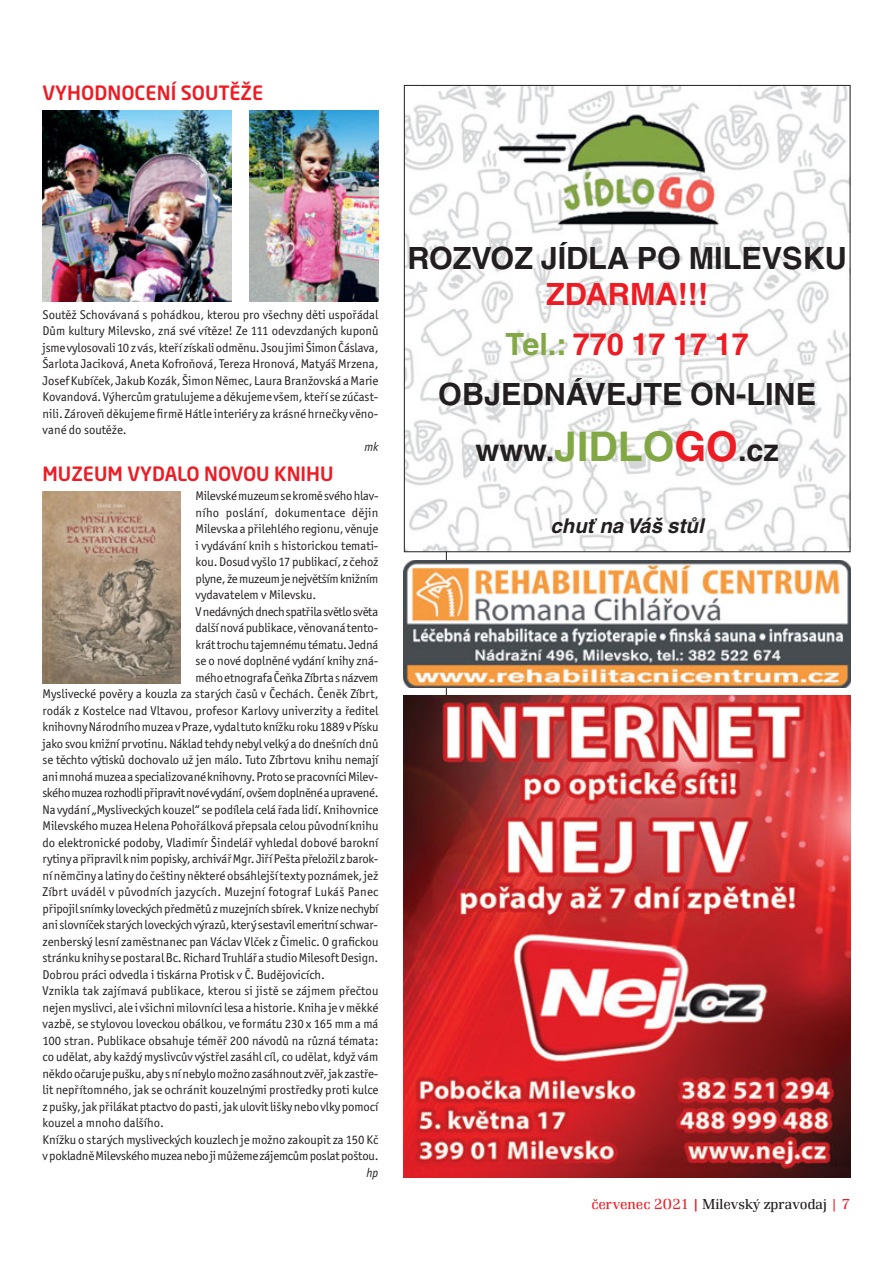
<style>
.page{position:relative;width:893px;height:1263px;background:#fff}
.page>*{position:absolute;margin:0;border:0;box-sizing:border-box;transform-origin:0 0}
.t1{font:700 30.6px/49.5px "Helvetica CE";color:#231f20;text-align:center}
.t2{font:italic 700 20.4px "Helvetica CE";color:#231f20}
.t3{font:500 19.5px "Neo Sans Pro";color:#ed1c24}
.t4{font:300 15px "Renault TOT";color:#231f20}
.t5{font:12.75px/16.5px "Officina Sans Itc TOT";letter-spacing:-.005em;color:#231f20;text-align:justify}
.t6{font:12.75px "Officina Sans Itc TOT";letter-spacing:-.03em;color:#231f20}
.t7{font:12.75px "Officina Sans Itc TOT";letter-spacing:.015em;color:#231f20}
.t8{font:12.75px "Officina Sans Itc TOT";letter-spacing:-.025em;color:#231f20}
.t9{font:12.75px "Officina Sans Itc TOT";letter-spacing:.02em;color:#231f20}
.t10{font:italic 12.75px "Officina Sans Itc TOT";color:#231f20;scale:.95 1}
.s1{color:#ed1c24}
.s2{color:#82a845}
.s3{font-size:40.8px;color:#82a845}
.s4{font-size:40.8px;color:#ed1c24}
.s5{font-weight:500;color:#ed1c24}
</style>
<div class="page">
<hr style="left:446px;top:85px;width:1px;height:1093px;background:#231f20">
<img style="left:406px;top:87px;width:442px;height:463px">
<img style="left:404px;top:696px;width:446px;height:482px">
<img style="left:404px;top:560px;width:446px;height:128px">
<img style="left:43px;top:111px;width:189px;height:191px">
<img style="left:43px;top:491px;width:138px;height:192px">
<img style="left:249px;top:111px;width:130px;height:191px">
<h3 class="t3" style="left:43px;top:82px;width:222px">VYHODNOCENÍ SOUTĚŽE</h3>
<p class="t5" style="left:43px;top:307px;width:337px">Soutěž Schovávaná s pohádkou, kterou pro všechny děti uspořádal Dům kultury Milevsko, zná své vítěze! Ze 111 odevzdaných kuponů jsme vylosovali 10 z vás, kteří získali odměnu. Jsou jimi Šimon Čáslava, Šarlota Jaciková, Aneta Kofroňová, Tereza Hronová, Matyáš Mrzena, Josef Kubíček, Jakub Kozák, Šimon Němec, Laura Branžovská a Marie Kovandová. Výhercům gratulujeme a děkujeme všem, kteří se zúčast&shy;nili. Zároveň děkujeme firmě Hátle interiéry za krásné hrnečky věno&shy;vané do soutěže.</p>
<p class="t10" style="left:365px;top:441px;width:16px">mk</p>
<h3 class="t3" style="left:43px;top:463px;width:293px">MUZEUM VYDALO NOVOU KNIHU</h3>
<p class="t5" style="left:196px;top:489px;width:184px">Milevské muzeum se kromě svého hlav-</p>
<p class="t9" style="left:196px;top:507px;width:184px">ního poslání, dokumentace dějin</p>
<p class="t5" style="left:196px;top:522px;width:184px">Milevska a přilehlého regionu, věnuje</p>
<p class="t5" style="left:196px;top:538px;width:184px">i vydávání knih s historickou temati-</p>
<p class="t5" style="left:196px;top:555px;width:184px">kou. Dosud vyšlo 17 publikací, z čehož</p>
<p class="t5" style="left:196px;top:571px;width:184px">plyne, že muzeum je největším knižním</p>
<p class="t5" style="left:196px;top:588px;width:122px">vydavatelem v Milevsku.</p>
<p class="t8" style="left:196px;top:606px;width:184px">V nedávných dnech spatřila světlo světa</p>
<p class="t5" style="left:196px;top:621px;width:184px">další nová publikace, věnovaná tento-</p>
<p class="t5" style="left:196px;top:637px;width:184px">krát trochu tajemnému tématu. Jedná</p>
<p class="t5" style="left:196px;top:654px;width:184px">se o nové doplněné vydání knihy zná-</p>
<p class="t5" style="left:196px;top:670px;width:184px">mého etnografa Čeňka Zíbrta s názvem</p>
<p class="t5" style="left:43px;top:687px;width:337px">Myslivecké pověry a kouzla za starých časů v Čechách. Čeněk Zíbrt,</p>
<p class="t5" style="left:43px;top:703px;width:337px">rodák z Kostelce nad Vltavou, profesor Karlovy univerzity a ředitel</p>
<p class="t5" style="left:43px;top:720px;width:337px">knihovny Národního muzea v Praze, vydal tuto knížku roku 1889 v Písku</p>
<p class="t5" style="left:43px;top:736px;width:337px">jako svou knižní prvotinu. Náklad tehdy nebyl velký a do dnešních dnů</p>
<p class="t5" style="left:43px;top:753px;width:337px">se těchto výtisků dochovalo už jen málo. Tuto Zíbrtovu knihu nemají</p>
<p class="t5" style="left:43px;top:769px;width:337px">ani mnohá muzea aspecializované knihovny. Proto se pracovníci Milev-</p>
<p class="t6" style="left:43px;top:788px;width:337px">ského muzea rozhodli připravit nové vydání, ovšem doplněné aupravené.</p>
<p class="t5" style="left:43px;top:802px;width:337px">Na vydání „Mysliveckých kouzel“ se podílela celá řada lidí. Knihovnice</p>
<p class="t5" style="left:43px;top:819px;width:337px">Milevského muzea Helena Pohořálková přepsala celou původní knihu</p>
<p class="t5" style="left:43px;top:835px;width:337px">do elektronické podoby, Vladimír Šindelář vyhledal dobové barokní</p>
<p class="t5" style="left:43px;top:852px;width:337px">rytiny a připravil k nim popisky, archivář Mgr. Jiří Pešta přeložil z barok-</p>
<p class="t5" style="left:43px;top:868px;width:337px">ní němčiny a latiny do češtiny některé obsáhlejší texty poznámek, jež</p>
<p class="t7" style="left:43px;top:887px;width:337px">Zíbrt uváděl v původních jazycích. Muzejní fotograf Lukáš Panec</p>
<p class="t5" style="left:43px;top:901px;width:337px">připojil snímky loveckých předmětů z muzejních sbírek. V knize nechybí</p>
<p class="t5" style="left:43px;top:918px;width:337px">ani slovníček starých loveckých výrazů, který sestavil emeritní schwar-</p>
<p class="t5" style="left:43px;top:934px;width:337px">zenberský lesní zaměstnanec pan Václav Vlček z Čimelic. O grafickou</p>
<p class="t5" style="left:43px;top:951px;width:337px">stránku knihy se postaral Bc. Richard Truhlář a studio Milesoft Design.</p>
<p class="t5" style="left:43px;top:967px;width:284px">Dobrou práci odvedla i tiskárna Protisk v Č. Budějovicích.</p>
<p class="t5" style="left:43px;top:984px;width:337px">Vznikla tak zajímavá publikace, kterou si jistě se zájmem přečtou</p>
<p class="t5" style="left:43px;top:1000px;width:337px">nejen myslivci, ale i všichni milovníci lesa a historie. Kniha je v měkké</p>
<p class="t5" style="left:43px;top:1017px;width:337px">vazbě, se stylovou loveckou obálkou, ve formátu 230 x 165 mm a má</p>
<p class="t5" style="left:43px;top:1033px;width:337px">100 stran. Publikace obsahuje téměř 200 návodů na různá témata:</p>
<p class="t5" style="left:43px;top:1050px;width:337px">co udělat, aby každý myslivcův výstřel zasáhl cíl, co udělat, když vám</p>
<p class="t5" style="left:43px;top:1066px;width:337px">někdo očaruje pušku, aby s ní nebylo možno zasáhnout zvěř, jak zastře-</p>
<p class="t5" style="left:43px;top:1083px;width:337px">lit nepřítomného, jak se ochránit kouzelnými prostředky proti kulce</p>
<p class="t5" style="left:43px;top:1099px;width:337px">z pušky, jak přilákat ptactvo do pasti, jak ulovit lišky nebo vlky pomocí</p>
<p class="t5" style="left:43px;top:1116px;width:123px">kouzel a mnoho dalšího.</p>
<p class="t5" style="left:43px;top:1132px;width:337px">Knížku o starých mysliveckých kouzlech je možno zakoupit za 150 Kč</p>
<p class="t5" style="left:43px;top:1149px;width:337px">v pokladně Milevského muzea nebo ji můžeme zájemcům poslat poštou.</p>
<p class="t10" style="left:367px;top:1167px;width:14px">hp</p>
<h1 class="t1" style="left:407px;top:236px;width:441px">ROZVOZ JÍDLA PO MILEVSKU</h1>
<h1 class="t1" style="left:438px;top:273px;width:379px"><span class="s1">ZDARMA!!!<br></span><span class="s2">Tel.:</span> <span class="s1">770 17 17 17<br></span>OBJEDNÁVEJTE ON-LINE</h1>
<h1 class="t1" style="left:476px;top:429px;width:305px">www.<span class="s3">JIDLO</span><span class="s4">GO</span>.cz</h1>
<h2 class="t2" style="left:551px;top:518px;width:159px">chuť na Váš stůl</h2>
<p class="t4" style="left:591px;top:1199px;width:261px"><span class="s1">červenec 2021</span> <span class="s5">|</span> Milevský zpravodaj <span class="s1">| 7</span></p>
</div>
